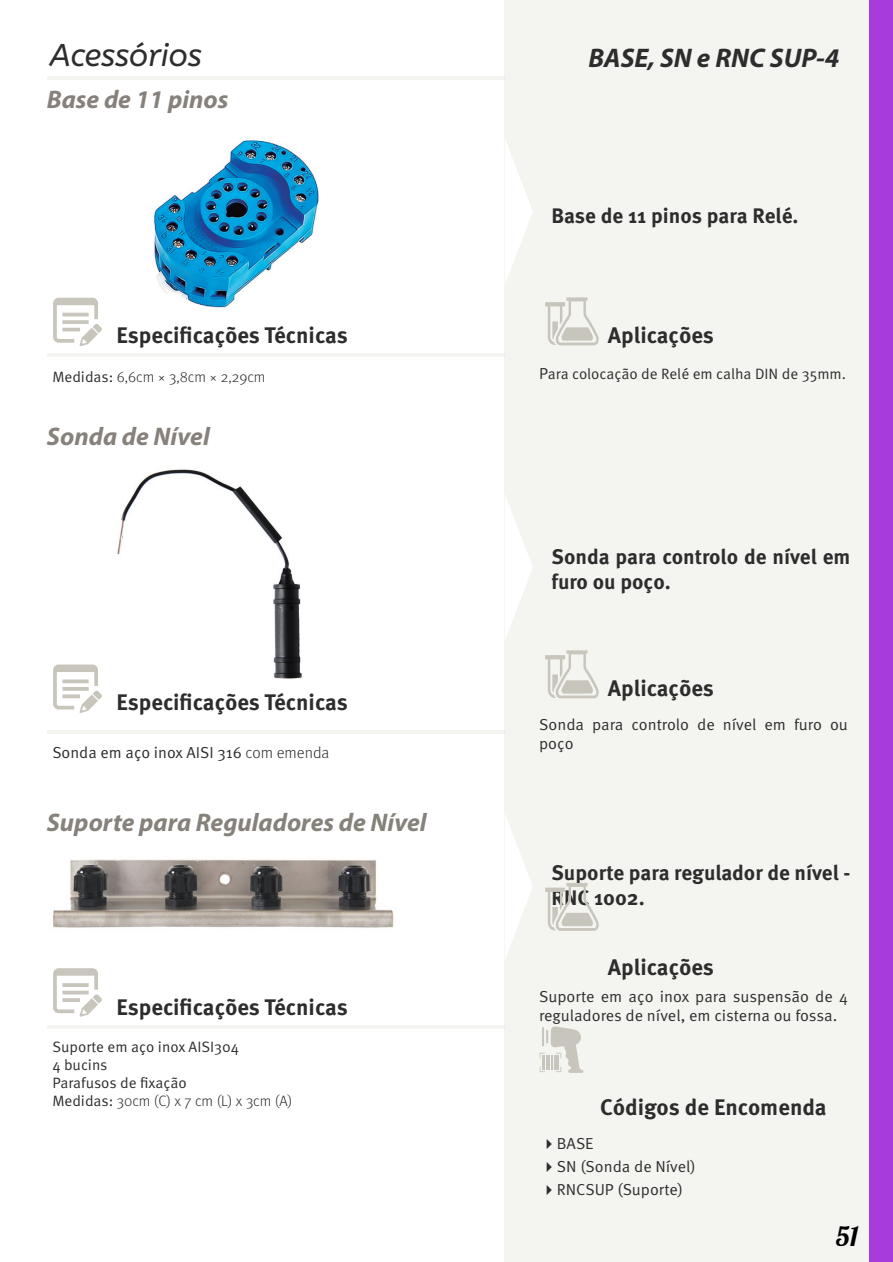
<style>
.page{position:relative;width:893px;height:1262px;background:#fff}
.page>*{position:absolute;margin:0;border:0;box-sizing:border-box;transform-origin:0 0}
.t1{font:italic 31.5px "A Bee Zee";color:#2d2d2d}
.t2{font:italic 700 27px "Myriad Pro";color:#2d2d2d}
.t3{font:27px "Lobster 1.3";color:#000}
.t4{font:italic 700 25.5px "Myriad Pro";color:#86817b}
.t5{font:700 22.5px "Meta Pro";color:#2d2d2d}
.t6{font:700 21px/25.2px "Meta Pro";color:#2d2d2d}
.t7{font:15.9px/19px "Meta Pro";color:#2d2d2d}
.t8{font:15px/18px "Meta Pro";color:#2d2d2d}
.t9{font:300 15px "Meta Pro";color:#2d2d2d}
.s1{font-weight:400}
.s2{font-weight:300}
.s3{font-size:15.9px}
</style>
<div class="page">
<div style="left:504px;top:0;width:366px;height:1262px;background:#f4f4f1"></div>
<hr style="left:47px;top:76px;width:457px;height:4px;background:#f4f4f1">
<hr style="left:47px;top:1025px;width:457px;height:4px;background:#f4f4f1">
<hr style="left:47px;top:730px;width:457px;height:3px;background:#d3d3ca">
<hr style="left:47px;top:354px;width:457px;height:3px;background:#d3d3ca">
<div style="left:869px;top:0;width:23px;height:1262px;background:#a83bdb"></div>
<svg style="left:505px;top:815px;width:27px;height:143px"></svg>
<svg style="left:505px;top:140px;width:27px;height:143px"></svg>
<svg style="left:505px;top:496px;width:27px;height:142px"></svg>
<img style="left:52px;top:859px;width:342px;height:69px">
<img style="left:154px;top:140px;width:165px;height:168px">
<img style="left:117px;top:469px;width:185px;height:210px">
<svg style="left:545px;top:883px;width:54px;height:47px"></svg>
<svg style="left:539px;top:1026px;width:45px;height:47px"></svg>
<svg style="left:53px;top:968px;width:49px;height:48px"></svg>
<svg style="left:545px;top:297px;width:54px;height:48px"></svg>
<svg style="left:53px;top:298px;width:49px;height:48px"></svg>
<svg style="left:545px;top:650px;width:54px;height:48px"></svg>
<svg style="left:53px;top:664px;width:49px;height:49px"></svg>
<h1 class="t1" style="left:50px;top:37px;width:153px">Acessórios</h1>
<h3 class="t4" style="left:47px;top:83px;width:183px">Base de 11 pinos</h3>
<h2 class="t2" style="left:588px;top:41px;width:252px">BASE, SN e RNC SUP-4</h2>
<h3 class="t6" style="left:551px;top:203px;width:248px">Base de 11 pinos para Relé.</h3>
<h3 class="t5" style="left:116px;top:321px;width:233px">Especificações Técnicas</h3>
<h3 class="t5" style="left:608px;top:321px;width:107px">Aplicações</h3>
<p class="t9" style="left:52px;top:366px;width:215px"><span class="s1">Medidas:</span> 6,6cm × 3,8cm × 2,29cm</p>
<h3 class="t4" style="left:47px;top:420px;width:164px">Sonda de Nível</h3>
<h3 class="t5" style="left:116px;top:688px;width:233px">Especificações Técnicas</h3>
<p class="t7" style="left:52px;top:743px;width:278px">Sonda em aço inox AISI 316 <span class="s2">com emenda</span></p>
<h3 class="t4" style="left:47px;top:805px;width:381px">Suporte para Reguladores de Nível</h3>
<h3 class="t5" style="left:116px;top:993px;width:233px">Especificações Técnicas</h3>
<p class="t8" style="left:52px;top:1038px;width:241px">Suporte em aço inox AISI304<br>4 bucins<br>Parafusos de fixação<br>Medidas: <span class="s2">30cm (C) x 7 cm (L) x 3cm (A)</span></p>
<p class="t8" style="left:539px;top:365px;width:308px"><span class="s3">P</span>ara colocação de Relé em calha DIN de 35mm.</p>
<h3 class="t6" style="left:551px;top:544px;width:300px">Sonda para controlo de nível em furo ou poço.</h3>
<h3 class="t5" style="left:608px;top:674px;width:107px">Aplicações</h3>
<p class="t7" style="left:539px;top:715px;width:310px">Sonda para controlo de nível em furo ou poço</p>
<h3 class="t6" style="left:551px;top:860px;width:300px">Suporte para regulador de nível -<br>RNC 1002.</h3>
<h3 class="t5" style="left:608px;top:953px;width:107px">Aplicações</h3>
<p class="t7" style="left:539px;top:987px;width:310px">Suporte em aço inox para suspensão de 4 reguladores de nível, em cisterna ou fossa.</p>
<p class="t7" style="left:540px;top:1134px;width:54px">✔BASE</p>
<h3 class="t5" style="left:600px;top:1092px;width:228px">Códigos de Encomenda</h3>
<p class="t7" style="left:540px;top:1157px;width:156px">✔SN (Sonda de Nível)</p>
<p class="t7" style="left:540px;top:1180px;width:144px">✔RNCSUP (Suporte)</p>
<h2 class="t3" style="left:835px;top:1218px;width:24px">51</h2>
</div>
